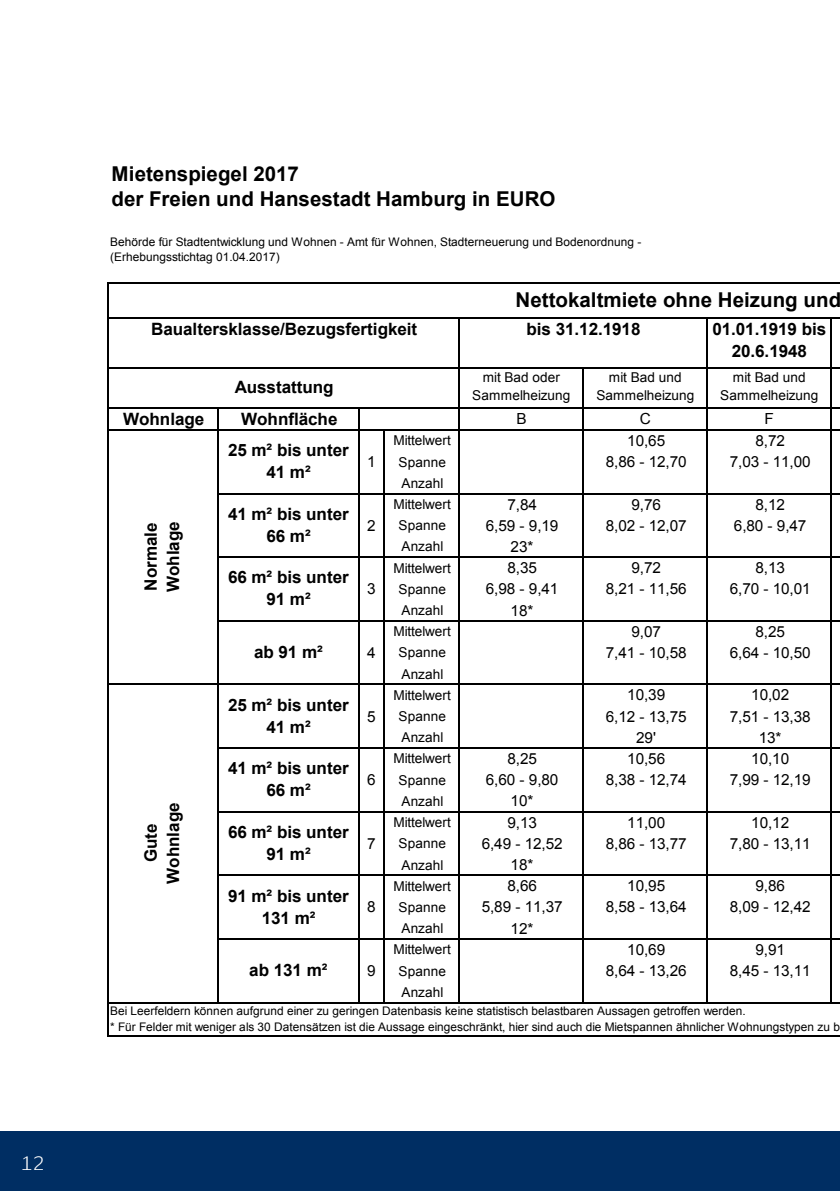
<style>
.page{position:relative;width:840px;height:1191px;background:#fff}
.page>*{position:absolute;margin:0;border:0;box-sizing:border-box;transform-origin:0 0}
.t1{font:700 20.4px/25.8px "Arial";color:#000}
.t2{font:300 19px "Hamburg Sans";color:#fff}
.t3{font:700 17px/22px "Arial";letter-spacing:-.005em;color:#000;text-align:center}
.t4{font:15.2px "Arial";letter-spacing:-.01em;color:#000}
.t5{font:13.6px/17.4px "Arial";letter-spacing:.005em;color:#000;text-align:center}
.t6{font:11.8px/15.6px "Arial";letter-spacing:.005em;color:#000}
</style>
<div class="page">
<div style="left:0;top:1131px;width:839px;height:60px;background:#002e63"></div>
<hr style="left:107px;top:282px;width:1px;height:754px;background:#000">
<hr style="left:458px;top:318px;width:2px;height:685px;background:#000">
<hr style="left:706px;top:318px;width:1px;height:685px;background:#000">
<hr style="left:830px;top:318px;width:1px;height:685px;background:#000">
<hr style="left:582px;top:369px;width:2px;height:634px;background:#000">
<hr style="left:217px;top:409px;width:2px;height:594px;background:#000">
<hr style="left:358px;top:409px;width:1px;height:594px;background:#000">
<hr style="left:382px;top:431px;width:2px;height:572px;background:#000">
<hr style="left:108px;top:282px;width:731px;height:2px;background:#000">
<hr style="left:108px;top:317px;width:731px;height:1px;background:#000">
<hr style="left:108px;top:367px;width:731px;height:2px;background:#000">
<hr style="left:108px;top:407px;width:731px;height:1px;background:#000">
<hr style="left:108px;top:429px;width:731px;height:2px;background:#000">
<hr style="left:219px;top:493px;width:620px;height:1px;background:#000">
<hr style="left:219px;top:556px;width:620px;height:2px;background:#000">
<hr style="left:219px;top:620px;width:620px;height:1px;background:#000">
<hr style="left:108px;top:683px;width:731px;height:2px;background:#000">
<hr style="left:219px;top:747px;width:620px;height:2px;background:#000">
<hr style="left:219px;top:811px;width:620px;height:1px;background:#000">
<hr style="left:219px;top:874px;width:620px;height:2px;background:#000">
<hr style="left:219px;top:938px;width:620px;height:1px;background:#000">
<hr style="left:108px;top:1001px;width:731px;height:2px;background:#000">
<hr style="left:108px;top:1034px;width:731px;height:2px;background:#000">
<p class="t2" style="left:21px;top:1152px;width:25px">12</p>
<h1 class="t1" style="left:111px;top:161px;width:445px">Mietenspiegel 2017<br>der Freien und Hansestadt Hamburg in EURO</h1>
<p class="t6" style="left:110px;top:234px;width:532px">Behörde für Stadtentwicklung und Wohnen - Amt für Wohnen, Stadterneuerung und Bodenordnung - (Erhebungsstichtag 01.04.2017)</p>
<p class="t3" style="left:151px;top:318px;width:268px">Baualtersklasse/Bezugsfertigkeit</p>
<p class="t3" style="left:234px;top:376px;width:100px">Ausstattung</p>
<h1 class="t1" style="left:515px;top:287px;width:327px">Nettokaltmiete ohne Heizung und</h1>
<p class="t3" style="left:526px;top:318px;width:115px">bis 31.12.1918</p>
<p class="t5" style="left:472px;top:368px;width:99px">mit Bad oder<br>Sammelheizung</p>
<p class="t5" style="left:596px;top:368px;width:99px">mit Bad und<br>Sammelheizung</p>
<p class="t3" style="left:712px;top:318px;width:115px">01.01.1919 bis<br>20.6.1948</p>
<p class="t5" style="left:720px;top:368px;width:99px">mit Bad und<br>Sammelheizung</p>
<p class="t3" style="left:123px;top:408px;width:83px">Wohnlage</p>
<p class="t3" style="left:241px;top:408px;width:98px">Wohnfläche</p>
<p class="t4" style="left:516px;top:410px;width:12px">B</p>
<p class="t4" style="left:639px;top:410px;width:13px">C</p>
<p class="t4" style="left:764px;top:410px;width:11px">F</p>
<p class="t5" style="left:393px;top:432px;width:59px">Mittelwert</p>
<p class="t4" style="left:627px;top:432px;width:39px">10,65</p>
<p class="t4" style="left:755px;top:432px;width:31px">8,72</p>
<p class="t4" style="left:367px;top:453px;width:10px">1</p>
<p class="t5" style="left:398px;top:453px;width:49px">Spanne</p>
<p class="t4" style="left:605px;top:453px;width:82px">8,86 - 12,70</p>
<p class="t4" style="left:729px;top:453px;width:82px">7,03 - 11,00</p>
<p class="t5" style="left:393px;top:472px;width:59px;line-height:21.2px">Anzahl<br>Mittelwert</p>
<p class="t3" style="left:228px;top:439px;width:122px">25 m² bis unter<br>41 m²</p>
<p class="t3" style="left:228px;top:503px;width:122px">41 m² bis unter<br>66 m²</p>
<p class="t3" style="left:228px;top:566px;width:122px">66 m² bis unter<br>91 m²</p>
<p class="t3" style="left:254px;top:641px;width:70px">ab 91 m²</p>
<p class="t4" style="left:507px;top:496px;width:31px">7,84</p>
<p class="t4" style="left:631px;top:496px;width:31px">9,76</p>
<p class="t4" style="left:755px;top:496px;width:31px">8,12</p>
<p class="t4" style="left:367px;top:517px;width:10px">2</p>
<p class="t5" style="left:398px;top:517px;width:49px">Spanne</p>
<p class="t4" style="left:485px;top:517px;width:74px">6,59 - 9,19</p>
<p class="t4" style="left:605px;top:517px;width:82px">8,02 - 12,07</p>
<p class="t4" style="left:733px;top:517px;width:74px">6,80 - 9,47</p>
<p class="t5" style="left:401px;top:538px;width:43px">Anzahl</p>
<p class="t4" style="left:510px;top:538px;width:24px">23*</p>
<p class="t5" style="left:393px;top:559px;width:59px">Mittelwert</p>
<p class="t4" style="left:507px;top:559px;width:31px">8,35</p>
<p class="t4" style="left:631px;top:559px;width:31px">9,72</p>
<p class="t4" style="left:755px;top:559px;width:31px">8,13</p>
<p class="t4" style="left:367px;top:580px;width:10px">3</p>
<p class="t5" style="left:398px;top:580px;width:49px">Spanne</p>
<p class="t4" style="left:485px;top:580px;width:74px">6,98 - 9,41</p>
<p class="t4" style="left:605px;top:580px;width:82px">8,21 - 11,56</p>
<p class="t4" style="left:729px;top:580px;width:82px">6,70 - 10,01</p>
<p class="t5" style="left:401px;top:601px;width:43px">Anzahl</p>
<p class="t4" style="left:510px;top:602px;width:24px">18*</p>
<p class="t5" style="left:393px;top:623px;width:59px">Mittelwert</p>
<p class="t4" style="left:631px;top:623px;width:31px">9,07</p>
<p class="t4" style="left:755px;top:623px;width:31px">8,25</p>
<p class="t4" style="left:367px;top:644px;width:10px">4</p>
<p class="t5" style="left:398px;top:644px;width:49px">Spanne</p>
<p class="t4" style="left:605px;top:644px;width:82px">7,41 - 10,58</p>
<p class="t4" style="left:729px;top:644px;width:82px">6,64 - 10,50</p>
<p class="t5" style="left:393px;top:663px;width:59px;line-height:21.2px">Anzahl<br>Mittelwert</p>
<p class="t3" style="left:140px;top:592px;width:72px;text-align:left;rotate:-90deg">Normale<br>Wohlage</p>
<p class="t4" style="left:627px;top:686px;width:39px">10,39</p>
<p class="t4" style="left:750px;top:686px;width:39px">10,02</p>
<p class="t3" style="left:228px;top:694px;width:122px">25 m² bis unter<br>41 m²</p>
<p class="t3" style="left:228px;top:757px;width:122px">41 m² bis unter<br>66 m²</p>
<p class="t3" style="left:228px;top:821px;width:122px">66 m² bis unter<br>91 m²</p>
<p class="t3" style="left:228px;top:884px;width:122px">91 m² bis unter<br>131 m²</p>
<p class="t3" style="left:249px;top:959px;width:80px">ab 131 m²</p>
<p class="t4" style="left:367px;top:708px;width:10px">5</p>
<p class="t5" style="left:398px;top:707px;width:49px">Spanne</p>
<p class="t4" style="left:605px;top:708px;width:82px">6,12 - 13,75</p>
<p class="t4" style="left:729px;top:708px;width:82px">7,51 - 13,38</p>
<p class="t5" style="left:401px;top:729px;width:43px">Anzahl</p>
<p class="t4" style="left:635px;top:729px;width:21px">29'</p>
<p class="t4" style="left:758px;top:729px;width:24px">13*</p>
<p class="t5" style="left:393px;top:750px;width:59px">Mittelwert</p>
<p class="t4" style="left:507px;top:750px;width:31px">8,25</p>
<p class="t4" style="left:627px;top:750px;width:39px">10,56</p>
<p class="t4" style="left:750px;top:750px;width:39px">10,10</p>
<p class="t4" style="left:367px;top:771px;width:10px">6</p>
<p class="t5" style="left:398px;top:771px;width:49px">Spanne</p>
<p class="t4" style="left:485px;top:771px;width:74px">6,60 - 9,80</p>
<p class="t4" style="left:605px;top:771px;width:82px">8,38 - 12,74</p>
<p class="t4" style="left:729px;top:771px;width:82px">7,99 - 12,19</p>
<p class="t5" style="left:401px;top:792px;width:43px">Anzahl</p>
<p class="t4" style="left:510px;top:792px;width:24px">10*</p>
<p class="t5" style="left:393px;top:813px;width:59px">Mittelwert</p>
<p class="t4" style="left:507px;top:814px;width:31px">9,13</p>
<p class="t4" style="left:627px;top:814px;width:39px">11,00</p>
<p class="t4" style="left:750px;top:814px;width:39px">10,12</p>
<p class="t4" style="left:367px;top:835px;width:10px">7</p>
<p class="t5" style="left:398px;top:835px;width:49px">Spanne</p>
<p class="t4" style="left:481px;top:835px;width:82px">6,49 - 12,52</p>
<p class="t4" style="left:605px;top:835px;width:82px">8,86 - 13,77</p>
<p class="t4" style="left:729px;top:835px;width:82px">7,80 - 13,11</p>
<p class="t5" style="left:401px;top:856px;width:43px">Anzahl</p>
<p class="t4" style="left:510px;top:856px;width:24px">18*</p>
<p class="t5" style="left:393px;top:877px;width:59px">Mittelwert</p>
<p class="t4" style="left:507px;top:877px;width:31px">8,66</p>
<p class="t4" style="left:627px;top:877px;width:39px">10,95</p>
<p class="t4" style="left:755px;top:877px;width:31px">9,86</p>
<p class="t4" style="left:367px;top:898px;width:10px">8</p>
<p class="t5" style="left:398px;top:898px;width:49px">Spanne</p>
<p class="t4" style="left:481px;top:898px;width:82px">5,89 - 11,37</p>
<p class="t4" style="left:605px;top:898px;width:82px">8,58 - 13,64</p>
<p class="t4" style="left:729px;top:898px;width:82px">8,09 - 12,42</p>
<p class="t5" style="left:401px;top:919px;width:43px">Anzahl</p>
<p class="t4" style="left:510px;top:920px;width:24px">12*</p>
<p class="t5" style="left:393px;top:941px;width:59px">Mittelwert</p>
<p class="t4" style="left:627px;top:941px;width:39px">10,69</p>
<p class="t4" style="left:755px;top:941px;width:31px">9,91</p>
<p class="t4" style="left:367px;top:962px;width:10px">9</p>
<p class="t5" style="left:398px;top:962px;width:49px">Spanne</p>
<p class="t4" style="left:605px;top:962px;width:82px">8,64 - 13,26</p>
<p class="t4" style="left:729px;top:962px;width:82px">8,45 - 13,11</p>
<p class="t5" style="left:401px;top:983px;width:43px">Anzahl</p>
<p class="t3" style="left:140px;top:883px;width:82px;rotate:-90deg">Gute<br>Wohnlage</p>
<p class="t6" style="left:110px;top:1003px;width:730px">Bei Leerfeldern können aufgrund einer zu geringen Datenbasis keine statistisch belastbaren Aussagen getroffen werden.<br>* Für Felder mit weniger als 30 Datensätzen ist die Aussage eingeschränkt, hier sind auch die Mietspannen ähnlicher Wohnungstypen zu b</p>
</div>
